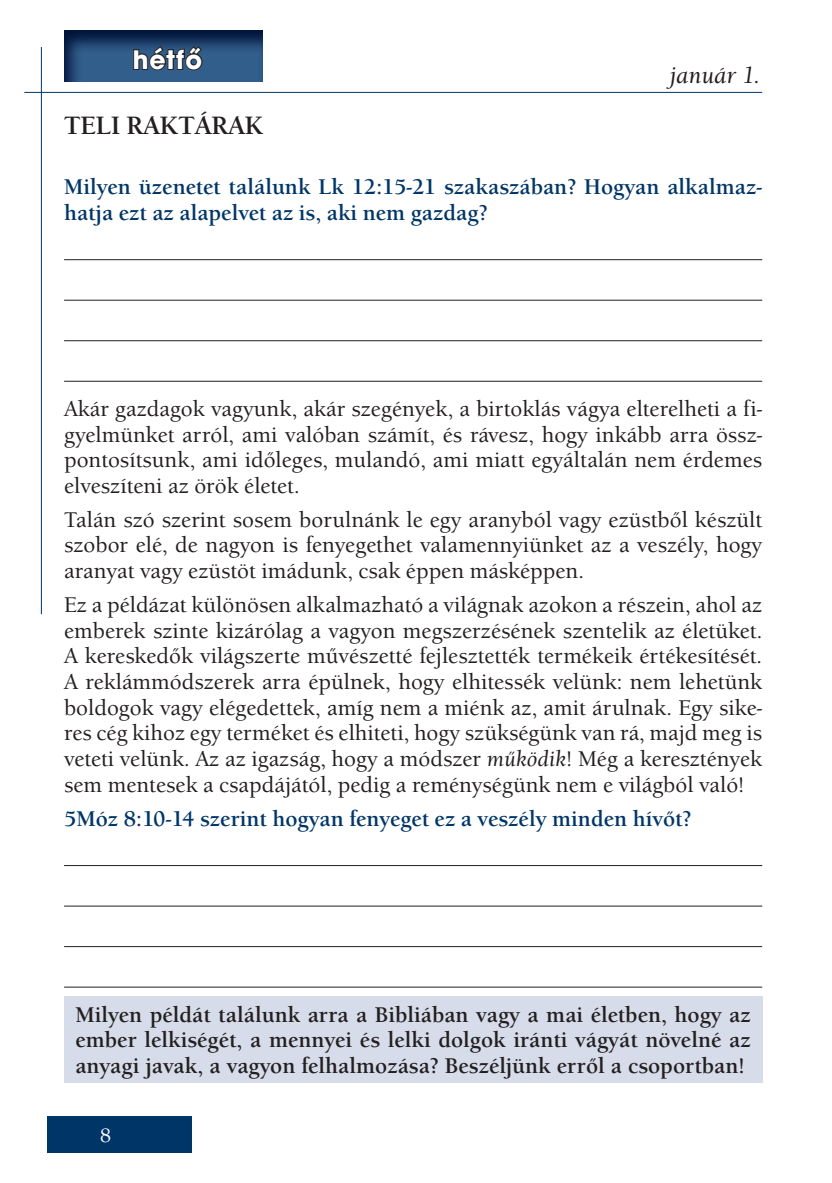
<style>
.page{position:relative;width:832px;height:1183px;background:#fff}
.page>*{position:absolute;margin:0;border:0;box-sizing:border-box;transform-origin:0 0}
.t1{font:700 28px "Avant Gar Got Itc TEE";letter-spacing:.04em;color:#fff}
.t2{font:700 26px "Berkeley Old Sty Itc TEE";color:#231f20}
.t3{font:italic 500 24px "Berkeley Old Sty Itc TEE";color:#231f20}
.t4{font:500 22px/25.6px "Berkeley Old Sty Itc TEE";color:#231f20;text-align:justify}
.t5{font:700 22px/25.6px "Berkeley Old Sty Itc TEE";color:#231f20;text-align:justify}
.t6{font:700 22px/25.6px "Berkeley Old Sty Itc TEE";color:#003667}
.t7{font:500 20px "Berkeley Old Sty Itc TEE";color:#fff}
.s1{font-style:italic}
</style>
<div class="page">
<div style="left:47px;top:1116px;width:145px;height:37px;background:#003667"></div>
<hr style="left:24px;top:92px;width:737px;height:1px;background:#003667">
<hr style="left:41px;top:47px;width:1px;height:567px;background:#003667">
<div style="left:64px;top:996px;width:697px;height:86px;background:#d6dce9"></div>
<svg style="left:64px;top:30px;width:199px;height:52px;background:#224771"></svg>
<svg style="left:132px;top:45px;width:72px;height:27px;background:#2a425d"></svg>
<hr style="left:64px;top:259px;width:697px;height:1px;background:#231f20">
<hr style="left:64px;top:300px;width:697px;height:1px;background:#231f20">
<hr style="left:64px;top:340px;width:697px;height:1px;background:#231f20">
<hr style="left:64px;top:381px;width:697px;height:1px;background:#231f20">
<hr style="left:64px;top:865px;width:697px;height:1px;background:#231f20">
<hr style="left:64px;top:905px;width:697px;height:1px;background:#231f20">
<hr style="left:64px;top:946px;width:697px;height:1px;background:#231f20">
<hr style="left:64px;top:986px;width:697px;height:1px;background:#231f20">
<p class="t1" style="left:133px;top:42px;width:71px">hétfő</p>
<p class="t2" style="left:64px;top:110px;width:200px">TELI RAKTÁRAK</p>
<p class="t3" style="left:669px;top:61px;width:92px">január 1.</p>
<p class="t6" style="left:64px;top:174px;width:699px">Milyen üzenetet találunk Lk 12:15-21 szakaszában? Hogyan alkalmaz&shy;hatja ezt az alapelvet az is, aki nem gazdag?</p>
<p class="t4" style="left:64px;top:396px;width:699px">Akár gazdagok vagyunk, akár szegények, a birtoklás vágya elterelheti a fi&shy;gyelmünket arról, ami valóban számít, és rávesz, hogy inkább arra össz&shy;pontosítsunk, ami időleges, mulandó, ami miatt egyáltalán nem érdemes elveszíteni az örök életet.</p>
<p class="t4" style="left:64px;top:507px;width:699px">Talán szó szerint sosem borulnánk le egy aranyból vagy ezüstből készült szobor elé, de nagyon is fenyegethet valamennyiünket az a veszély, hogy aranyat vagy ezüstöt imádunk, csak éppen másképpen.</p>
<p class="t4" style="left:64px;top:592px;width:699px">Ez a példázat különösen alkalmazható a világnak azokon a részein, ahol az emberek szinte kizárólag a vagyon megszerzésének szentelik az életüket.<br>A kereskedők világszerte művészetté fejlesztették termékeik értékesítését.<br>A reklámmódszerek arra épülnek, hogy elhitessék velünk: nem lehetünk boldogok vagy elégedettek, amíg nem a miénk az, amit árulnak. Egy sike&shy;res cég kihoz egy terméket és elhiteti, hogy szükségünk van rá, majd meg is veteti velünk. Az az igazság, hogy a módszer <span class="s1">működik</span>! Még a keresztények sem mentesek a csapdájától, pedig a reménységünk nem e világból való!</p>
<p class="t6" style="left:64px;top:805px;width:628px">5Móz 8:10-14 szerint hogyan fenyeget ez a veszély minden hívőt?</p>
<p class="t5" style="left:75px;top:1002px;width:676px">Milyen példát találunk arra a Bibliában vagy a mai életben, hogy az ember lelkiségét, a mennyei és lelki dolgok iránti vágyát növelné az anyagi javak, a vagyon felhalmozása? Beszéljünk erről a csoportban!</p>
<p class="t7" style="left:100px;top:1124px;width:13px">8</p>
</div>
